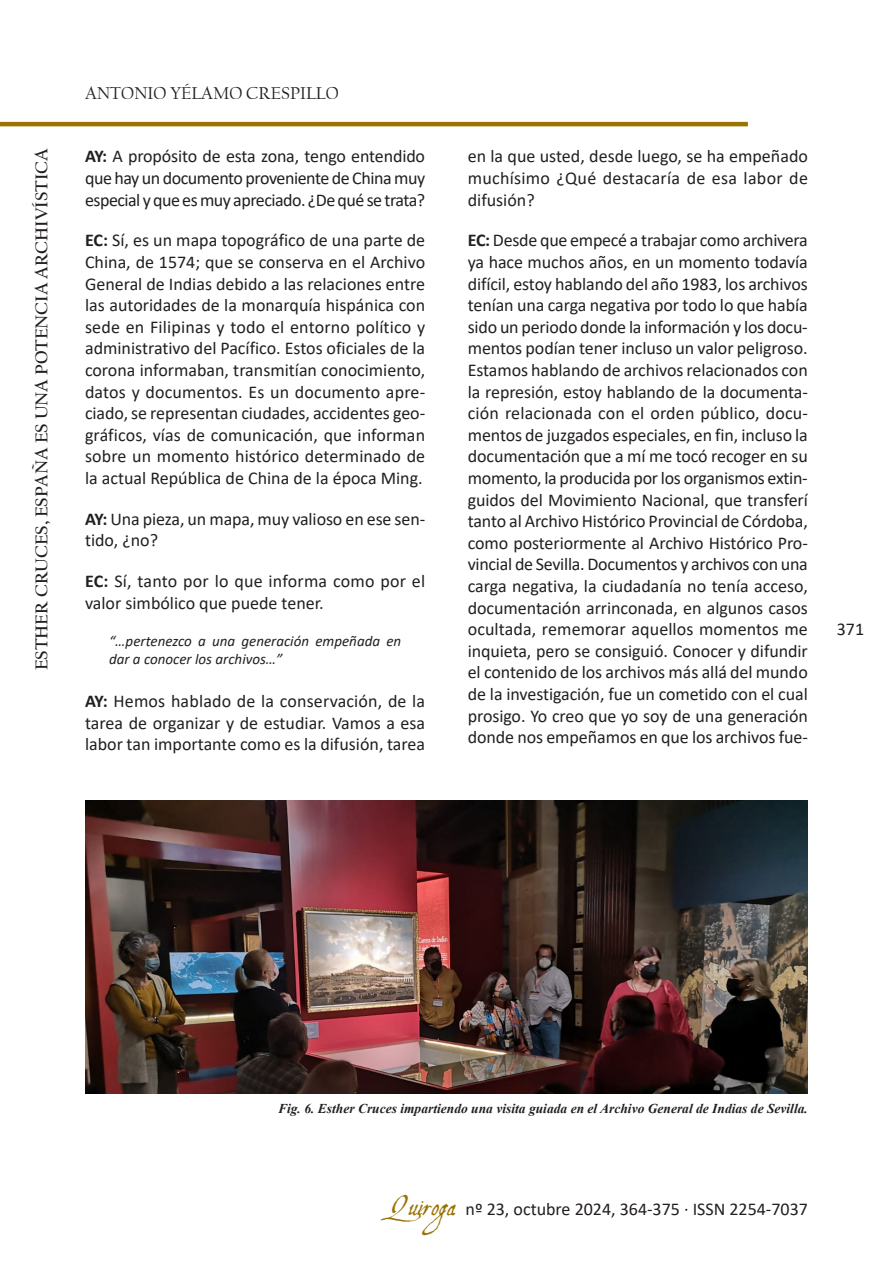
<style>
.page{position:relative;width:893px;height:1263px;background:#fff}
.page>*{position:absolute;margin:0;border:0;box-sizing:border-box;transform-origin:0 0}
.t1{font:18px/21.6px "Calibri";color:#231f20;text-align:justify}
.t2{font:700 18px "Californian FB";color:#231f20}
.t3{font:18px "Californian FB";color:#231f20}
.t4{font:italic 15px/18px "Calibri";color:#231f20}
.t5{font:italic 700 13.5px "Times New Roman";color:#231f20}
.s1{font-weight:700}
.s2{font-family:"Aquiline";font-size:27px;color:#9b7305}
</style>
<div class="page">
<hr style="left:0;top:122px;width:748px;height:4px;background:#9b7305">
<img style="left:85px;top:800px;width:723px;height:294px">
<p class="t2" style="left:31px;top:670px;width:522px;rotate:-90deg">Esther Cruces, España Es Una Potencia Archivística</p>
<p class="t3" style="left:85px;top:83px;width:131px">ANTONIO YÉLAMO</p>
<p class="t3" style="left:246px;top:83px;width:13px">CRE</p>
<p class="t3" style="left:281px;top:83px;width:55px">SPILLO</p>
<p class="t1" style="left:85px;top:145px;width:342px"><span class="s1">AY:</span> A propósito de esta zona, tengo entendido que hay un documento proveniente de China muy especial y que es muy apreciado. ¿De qué se trata?</p>
<p class="t1" style="left:85px;top:229px;width:342px"><span class="s1">EC:</span> Sí, es un mapa topográfico de una parte de China, de 1574; que se conserva en el Archivo General de Indias debido a las relaciones entre las autoridades de la monarquía hispánica con sede en Filipinas y todo el entorno político y administrativo del Pacífico. Estos oficiales de la corona informaban, transmitían conocimiento, datos y documentos. Es un documento apre&shy;ciado, se representan ciudades, accidentes geo&shy;gráficos, vías de comunicación, que informan sobre un momento histórico determinado de la actual República de China de la época Ming.</p>
<p class="t1" style="left:85px;top:507px;width:342px"><span class="s1">AY:</span> Una pieza, un mapa, muy valioso en ese sen&shy;tido, ¿no?</p>
<p class="t1" style="left:85px;top:570px;width:342px"><span class="s1">EC:</span> Sí, tanto por lo que informa como por el valor simbólico que puede tener.</p>
<p class="t4" style="left:109px;top:631px;width:294px">“…pertenezco a una generación empeñada en dar a conocer los archivos…”</p>
<p class="t1" style="left:85px;top:690px;width:342px"><span class="s1">AY:</span> Hemos hablado de la conservación, de la tarea de organizar y de estudiar. Vamos a esa labor tan importante como es la difusión, tarea</p>
<p class="t1" style="left:468px;top:145px;width:342px">en la que usted, desde luego, se ha empeñado muchísimo ¿Qué destacaría de esa labor de difusión?</p>
<p class="t1" style="left:468px;top:229px;width:342px"><span class="s1">EC:</span> Desde que empecé a trabajar como archivera ya hace muchos años, en un momento todavía difícil, estoy hablando del año 1983, los archivos tenían una carga negativa por todo lo que había sido un periodo donde la información y los docu&shy;mentos podían tener incluso un valor peligroso.<br>Estamos hablando de archivos relacionados con la represión, estoy hablando de la documenta&shy;ción relacionada con el orden público, docu&shy;mentos de juzgados especiales, en fin, incluso la documentación que a mí me tocó recoger en su momento, la producida por los organismos extin&shy;guidos del Movimiento Nacional, que transferí tanto al Archivo Histórico Provincial de Córdoba, como posteriormente al Archivo Histórico Pro&shy;vincial de Sevilla. Documentos y archivos con una carga negativa, la ciudadanía no tenía acceso, documentación arrinconada, en algunos casos ocultada, rememorar aquellos momentos me inquieta, pero se consiguió. Conocer y difundir el contenido de los archivos más allá del mundo de la investigación, fue un cometido con el cual prosigo. Yo creo que yo soy de una generación donde nos empeñamos en que los archivos fue-</p>
<p class="t1" style="left:837px;top:617px;width:29px">371</p>
<p class="t5" style="left:278px;top:1099px;width:531px">Fig. 6. Esther Cruces impartiendo una visita guiada en el Archivo General de Indias de Sevilla.</p>
<p class="t1" style="left:389px;top:1198px;width:420px"><span class="s2">Quiroga</span> nº 23, octubre 2024, 364-375 · ISSN 2254-7037</p>
</div>
